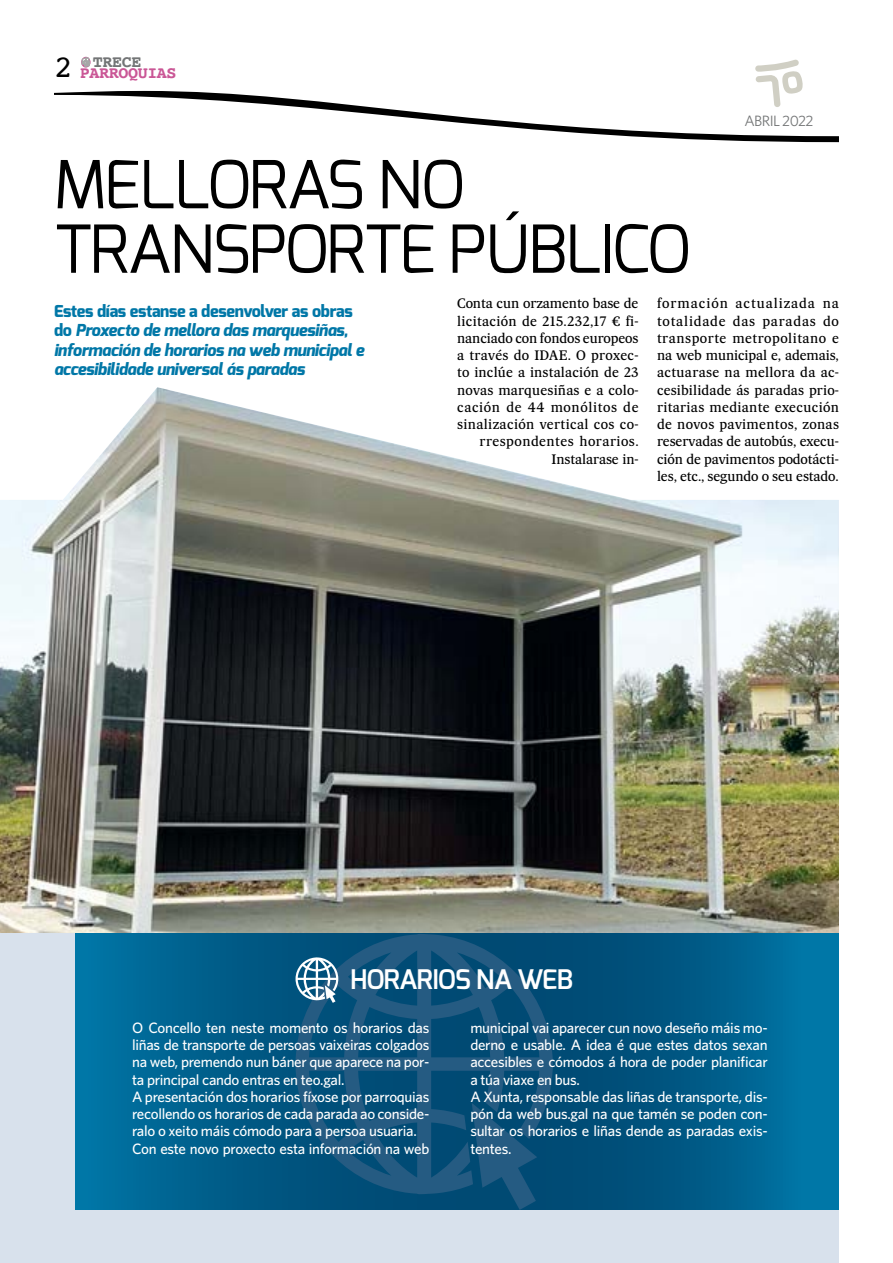
<style>
.page{position:relative;width:893px;height:1263px;background:#fff}
.page>*{position:absolute;margin:0;border:0;box-sizing:border-box;transform-origin:0 0}
.t1{font:66px/64.5px "Exo";letter-spacing:-.03em;color:#000}
.t2{font:31.5px "Courier";color:#000}
.t3{font:600 27px "Exo";letter-spacing:-.03em;color:#fff}
.t4{font:700 16.65px "Courier";letter-spacing:-.02em;color:#ca5796}
.t5{font:700 16.65px "Courier";letter-spacing:-.02em;color:#737576}
.t6{font:italic 800 16.5px/19.5px "Exo";letter-spacing:-.02em;color:#0077a7}
.t7{font:500 15px/17.2px "Whitney";letter-spacing:-.02em;color:#fff}
.t8{font:15px "Whitney";letter-spacing:-.04em;color:#737576}
.t9{font:13.2px/17.2px "Majerit Body";letter-spacing:.01em;color:#000;text-align:right}
.s1{font-style:normal}
</style>
<div class="page">
<img style="left:0;top:387px;width:839px;height:547px">
<div style="left:0;top:934px;width:839px;height:329px;background:#d8e1ec"></div>
<svg style="left:75px;top:934px;width:764px;height:276px;background:#005f8c"></svg>
<svg style="left:296px;top:934px;width:257px;height:260px;background:#0f527a"></svg>
<svg style="left:472px;top:1103px;width:65px;height:107px;background:#13527a"></svg>
<svg style="left:54px;top:58px;width:785px;height:84px"></svg>
<svg style="left:296px;top:957px;width:42px;height:46px;background:#6a97b0"></svg>
<h2 class="t2" style="left:54px;top:43px;width:20px">2</h2>
<p class="t5" style="left:93px;top:48px;width:50px">TRECE</p>
<p class="t4" style="left:80px;top:60px;width:98px">PARROQUIAS</p>
<p class="t8" style="left:744px;top:110px;width:71px">ABRIL 2022</p>
<h1 class="t1" style="left:54px;top:152px;width:638px">MELLORAS NO<br>TRANSPORTE PÚBLICO</h1>
<p class="t6" style="left:54px;top:301px;width:312px"><span class="s1">Estes días estanse a desenvolver as obras do</span> Proxecto de mellora das marquesiñas, información de horarios na web municipal e accesibilidade universal ás paradas</p>
<p class="t9" style="left:457px;top:295px;width:183px">Conta cun orzamento base de licitación de 215.232,17 € fi&shy;nanciado con fondos europeos a través do IDAE. O proxec&shy;to inclúe a instalación de 23 novas marquesiñas e a colo&shy;cación de 44 monólitos de sinalización vertical cos co&shy;rrespondentes horarios.<br>Instalarase in-</p>
<p class="t9" style="left:657px;top:295px;width:184px;text-align:justify">formación actualizada na totalidade das paradas do transporte metropolitano e na web municipal e, ademais, actuarase na mellora da ac&shy;cesibilidade ás paradas prio&shy;ritarias mediante execución de novos pavimentos, zonas reservadas de autobús, execu&shy;ción de pavimentos podotácti&shy;les, etc., segundo o seu estado.</p>
<h3 class="t3" style="left:350px;top:962px;width:224px">HORARIOS NA WEB</h3>
<p class="t7" style="left:132px;top:1019px;width:299px">O Concello ten neste momento os horarios das liñas de transporte de persoas vaixeiras colgados na web, premendo nun báner que aparece na por&shy;ta principal cando entras en teo.gal.<br>A presentación dos horarios fíxose por parroquias recollendo os horarios de cada parada ao conside&shy;ralo o xeito máis cómodo para a persoa usuaria.<br>Con este novo proxecto esta información na web</p>
<p class="t7" style="left:470px;top:1019px;width:299px">municipal vai aparecer cun novo deseño máis mo&shy;derno e usable. A idea é que estes datos sexan accesibles e cómodos á hora de poder planificar a túa viaxe en bus.<br>A Xunta, responsable das liñas de transporte, dis&shy;pón da web bus.gal na que tamén se poden con&shy;sultar os horarios e liñas dende as paradas exis&shy;tentes.</p>
</div>
